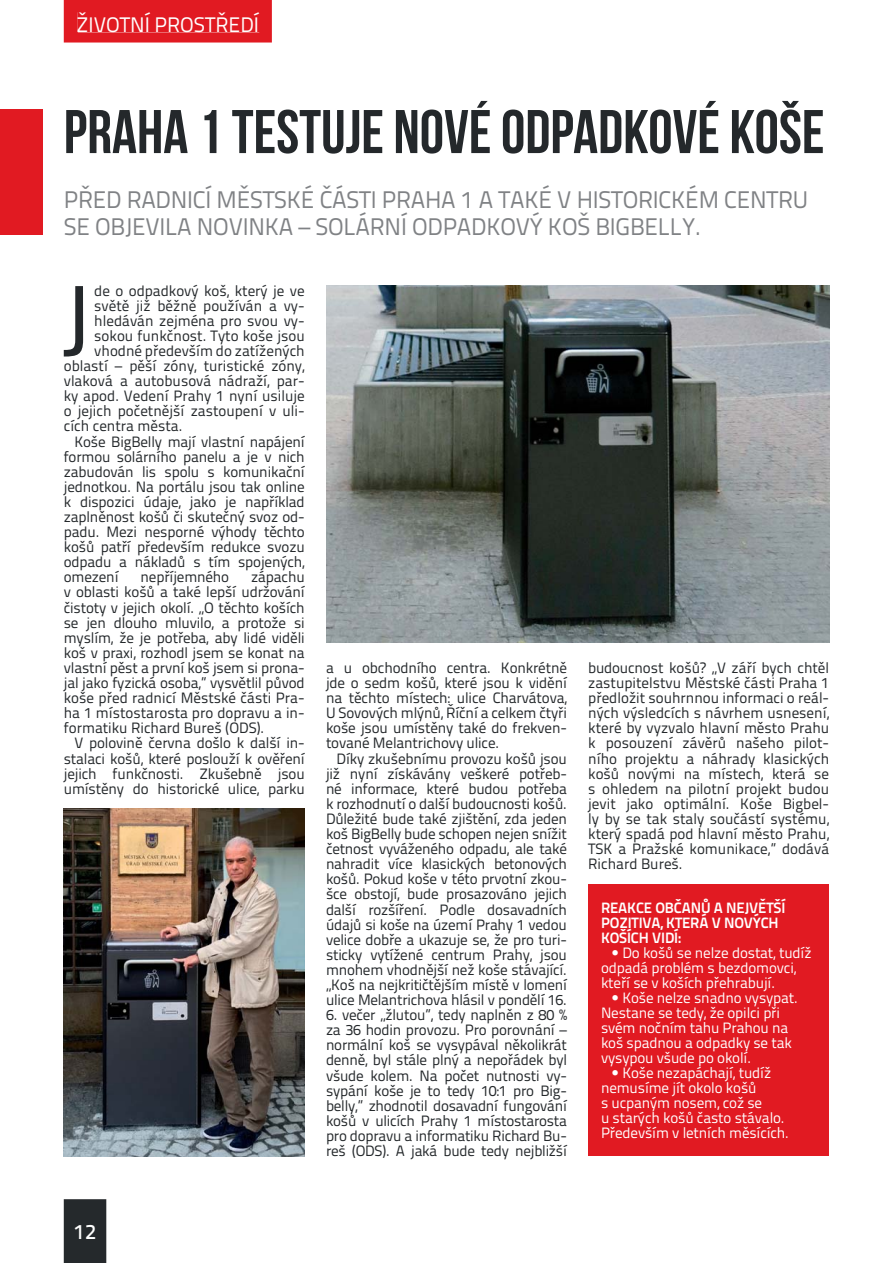
<style>
.page{position:relative;width:893px;height:1263px;background:#fff}
.page>*{position:absolute;margin:0;border:0;box-sizing:border-box;transform-origin:0 0}
.t1{font:91.5px "Titillium Text 22 L";color:#24282b;scale:1.11 1}
.t2{font:700 61.5px "Bebas Neue";color:#24282b}
.t3{font:24px/27px "Titillium Text 22 L";letter-spacing:-.01em;color:#808285}
.t4{font:21px "Titillium Text 22 L";color:#fff}
.t5{font:500 21px "Titillium Text 22 L";color:#fff}
.t6{font:15px/15.1px "Titillium Text 22 L";letter-spacing:-.01em;color:#24282b;text-align:justify}
.t7{font:15px/15px "Titillium Text 22 L";letter-spacing:-.01em;color:#fff}
.t8{font:700 15px/15px "Titillium Text 22 L";letter-spacing:-.01em;color:#fff}
.s1{font-family:"Helvetica Neue CE";font-weight:700}
</style>
<div class="page">
<div style="left:64px;top:1199px;width:42px;height:64px;background:#25292c"></div>
<div style="left:75px;top:1225px;width:20px;height:14px;background:#25292c"></div>
<div style="left:0;top:109px;width:43px;height:126px;background:#e11a22"></div>
<img style="left:326px;top:286px;width:503px;height:357px">
<img style="left:64px;top:809px;width:241px;height:347px">
<svg style="left:64px;top:0;width:208px;height:43px;background:#e12129"></svg>
<div style="left:78px;top:12px;width:181px;height:20px;background:#e11a22"></div>
<div style="left:588px;top:884px;width:241px;height:272px;background:#e11a22"></div>
<h3 class="t4" style="left:77px;top:17px;width:184px">ŽIVOTNÍ PROSTŘEDÍ</h3>
<h2 class="t2" style="left:64px;top:96px;width:762px">PRAHA 1 TESTUJE NOVÉ ODPADKOVÉ KOŠE</h2>
<h3 class="t3" style="left:64px;top:189px;width:746px">PŘED RADNICÍ MĚSTSKÉ ČÁSTI PRAHA 1 A TAKÉ V HISTORICKÉM CENTRU<br>SE OBJEVILA NOVINKA – SOLÁRNÍ ODPADKOVÝ KOŠ BIGBELLY.</h3>
<h1 class="t1" style="left:60px;top:285px;width:30px">J</h1>
<p class="t6" style="left:94px;top:285px;width:212px">de o odpadkový koš, který je ve</p>
<p class="t6" style="left:94px;top:300px;width:212px">světě již běžně používán a vy-</p>
<p class="t6" style="left:94px;top:315px;width:212px">hledáván zejména pro svou vy-</p>
<p class="t6" style="left:94px;top:330px;width:212px">sokou funkčnost. Tyto koše jsou</p>
<p class="t6" style="left:94px;top:345px;width:212px">vhodné především do zatížených</p>
<p class="t6" style="left:64px;top:360px;width:242px">oblastí – pěší zóny, turistické zóny,</p>
<p class="t6" style="left:64px;top:375px;width:242px">vlaková a autobusová nádraží, par-</p>
<p class="t6" style="left:64px;top:390px;width:242px">ky apod. Vedení Prahy 1 nyní usiluje</p>
<p class="t6" style="left:64px;top:405px;width:242px">o jejich početnější zastoupení v uli-</p>
<p class="t6" style="left:64px;top:420px;width:120px">cích centra města.</p>
<p class="t6" style="left:74px;top:435px;width:232px">Koše BigBelly mají vlastní napájení</p>
<p class="t6" style="left:64px;top:451px;width:242px">formou solárního panelu a je v nich</p>
<p class="t6" style="left:64px;top:466px;width:242px">zabudován lis spolu s komunikační</p>
<p class="t6" style="left:64px;top:481px;width:242px">jednotkou. Na portálu jsou tak online</p>
<p class="t6" style="left:64px;top:496px;width:242px">k dispozici údaje, jako je například</p>
<p class="t6" style="left:64px;top:511px;width:242px">zaplněnost košů či skutečný svoz od-</p>
<p class="t6" style="left:64px;top:526px;width:242px">padu. Mezi nesporné výhody těchto</p>
<p class="t6" style="left:64px;top:541px;width:242px">košů patří především redukce svozu</p>
<p class="t6" style="left:64px;top:556px;width:242px">odpadu a nákladů s tím spojených,</p>
<p class="t6" style="left:64px;top:571px;width:56px">omezení</p>
<p class="t6" style="left:141px;top:571px;width:90px">nepříjemného</p>
<p class="t6" style="left:64px;top:571px;width:242px;text-indent:187px">zápachu v oblasti košů a také lepší udržování čistoty v jejich okolí. „O těchto koších se jen dlouho mluvilo, a protože si myslím, že je potřeba, aby lidé viděli koš v praxi, rozhodl jsem se konat na vlastní pěst a první koš jsem si prona&shy;jal jako fyzická osoba,” vysvětlil původ koše před radnicí Městské části Pra&shy;ha 1 místostarosta pro dopravu a in&shy;formatiku Richard Bureš (ODS).</p>
<p class="t6" style="left:64px;top:737px;width:242px;text-indent:11px">V polovině června došlo k další in&shy;stalaci košů, které poslouží k ověření jejich funkčnosti. Zkušebně jsou umístěny do historické ulice, parku</p>
<p class="t6" style="left:326px;top:662px;width:242px">a u obchodního centra. Konkrétně jde o sedm košů, které jsou k vidění na těchto místech: ulice Charvátova, U Sovových mlýnů, Říční a celkem čtyři koše jsou umístěny také do frekven&shy;tované Melantrichovy ulice.</p>
<p class="t6" style="left:326px;top:752px;width:242px;text-indent:11px">Díky zkušebnímu provozu košů jsou již nyní získávány veškeré potřeb&shy;né informace, které budou potřeba k rozhodnutí o další budoucnosti košů.<br>Důležité bude také zjištění, zda jeden koš BigBelly bude schopen nejen snížit četnost vyváženého odpadu, ale také nahradit více klasických betonových košů. Pokud koše v této prvotní zkou&shy;šce obstojí, bude prosazováno jejich další rozšíření. Podle dosavadních údajů si koše na území Prahy 1 vedou velice dobře a ukazuje se, že pro turi&shy;sticky vytížené centrum Prahy, jsou mnohem vhodnější než koše stávající. „Koš na nejkritičtějším místě v lomení ulice Melantrichova hlásil v pondělí 16.</p>
<p class="t6" style="left:326px;top:1009px;width:242px">6. večer „žlutou”, tedy naplněn z 80 % za 36 hodin provozu. Pro porovnání – normální koš se vysypával několikrát denně, byl stále plný a nepořádek byl všude kolem. Na počet nutnosti vy&shy;sypání koše je to tedy 10:1 pro Big&shy;belly,” zhodnotil dosavadní fungování košů v ulicích Prahy 1 místostarosta pro dopravu a informatiku Richard Bu&shy;reš (ODS). A jaká bude tedy nejbližší</p>
<p class="t6" style="left:588px;top:662px;width:242px">budoucnost košů? „V září bych chtěl zastupitelstvu Městské části Praha 1 předložit souhrnnou informaci o reál&shy;ných výsledcích s návrhem usnesení, které by vyzvalo hlavní město Prahu k posouzení závěrů našeho pilot&shy;ního projektu a náhrady klasických košů novými na místech, která se s ohledem na pilotní projekt budou jevit jako optimální. Koše Bigbel&shy;ly by se tak staly součástí systému, který spadá pod hlavní město Prahu, TSK a Pražské komunikace,” dodává Richard Bureš.</p>
<p class="t8" style="left:601px;top:902px;width:186px">REAKCE OBČANŮ A NEJVĚTŠÍ<br>POZITIVA, KTERÁ V NOVÝCH<br>KOŠÍCH VIDÍ:</p>
<p class="t7" style="left:601px;top:947px;width:212px;text-indent:11px"><span class="s1">•</span> Do košů se nelze dostat, tudíž odpadá problém s bezdomovci, kteří se v koších přehrabují.</p>
<p class="t7" style="left:601px;top:992px;width:198px;text-indent:11px"><span class="s1">•</span> Koše nelze snadno vysypat.<br>Nestane se tedy, že opilci při svém nočním tahu Prahou na koš spadnou a odpadky se tak vysypou všude po okolí.</p>
<p class="t7" style="left:601px;top:1067px;width:190px;text-indent:11px"><span class="s1">•</span> Koše nezapáchají, tudíž nemusíme jít okolo košů<br>s ucpaným nosem, což se<br>u starých košů často stávalo.<br>Především v letních měsících.</p>
<h3 class="t5" style="left:74px;top:1224px;width:24px">12</h3>
</div>
